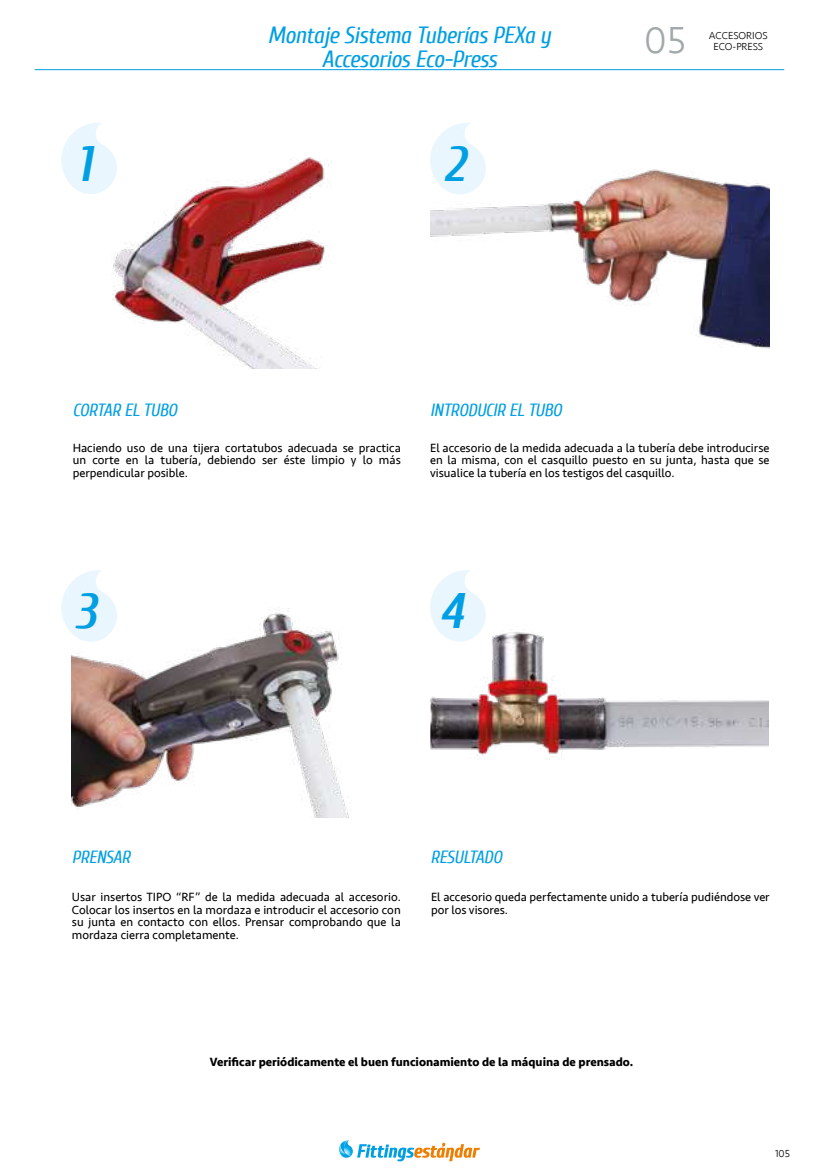
<style>
.page{position:relative;width:819px;height:1176px;background:#fff}
.page>*{position:absolute;margin:0;border:0;box-sizing:border-box;transform-origin:0 0}
.t1{font:italic 700 49.7px "Cuprum";color:#009fe3}
.t2{font:300 38.68px "Seravek";color:#a3a8ab}
.t3{font:italic 23.45px/23.4px "Cuprum";letter-spacing:-.02em;color:#009fe3;text-align:center}
.t4{font:italic 17.68px "Cuprum";letter-spacing:-.02em;color:#009fe3}
.t5{font:12.25px/12.6px "Seravek";color:#000;text-align:justify}
.t6{font:700 12.25px "Seravek";color:#000}
.t7{font:300 10.5px "Seravek";color:#000}
</style>
<div class="page">
<hr style="left:35px;top:69px;width:749px;height:1px;background:#009fe3">
<svg style="left:339px;top:1140px;width:141px;height:21px"></svg>
<svg style="left:61px;top:123px;width:45px;height:61px"></svg>
<svg style="left:430px;top:123px;width:54px;height:37px"></svg>
<svg style="left:61px;top:570px;width:48px;height:62px"></svg>
<svg style="left:430px;top:570px;width:56px;height:43px"></svg>
<img style="left:71px;top:147px;width:261px;height:221px">
<img style="left:430px;top:613px;width:338px;height:147px">
<img style="left:71px;top:597px;width:278px;height:220px">
<img style="left:430px;top:160px;width:339px;height:189px">
<h3 class="t3" style="left:268px;top:24px;width:284px">Montaje Sistema Tuberías PEXa y<br>Accesorios Eco-Press</h3>
<h1 class="t1" style="left:77px;top:136px;width:17px">1</h1>
<h1 class="t1" style="left:444px;top:137px;width:22px">2</h1>
<h2 class="t2" style="left:644px;top:18px;width:43px">05</h2>
<p class="t7" style="left:709px;top:30px;width:60px">ACCESORIOS</p>
<p class="t7" style="left:713px;top:40px;width:51px">ECO-PRESS</p>
<h3 class="t4" style="left:73px;top:400px;width:106px">CORTAR EL TUBO</h3>
<h3 class="t4" style="left:430px;top:400px;width:133px">INTRODUCIR EL TUBO</h3>
<p class="t5" style="left:73px;top:441px;width:329px">Haciendo uso de una tijera cortatubos adecuada se practica un corte en la tubería, debiendo ser éste limpio y lo más perpendicular posible.</p>
<p class="t5" style="left:430px;top:441px;width:341px">El accesorio de la medida adecuada a la tubería debe introducirse en la misma, con el casquillo puesto en su junta, hasta que se visualice la tubería en los testigos del casquillo.</p>
<h1 class="t1" style="left:75px;top:584px;width:23px">3</h1>
<h1 class="t1" style="left:439px;top:584px;width:26px">4</h1>
<h3 class="t4" style="left:72px;top:847px;width:60px">PRENSAR</h3>
<h3 class="t4" style="left:430px;top:847px;width:73px">RESULTADO</h3>
<p class="t5" style="left:72px;top:891px;width:330px">Usar insertos TIPO “RF” de la medida adecuada al accesorio.<br>Colocar los insertos en la mordaza e introducir el accesorio con su junta en contacto con ellos. Prensar comprobando que la mordaza cierra completamente.</p>
<p class="t5" style="left:431px;top:891px;width:340px">El accesorio queda perfectamente unido a tubería pudiéndose ver por los visores.</p>
<p class="t6" style="left:210px;top:1052px;width:425px">Verificar periódicamente el buen funcionamiento de la máquina de prensado.</p>
<p class="t7" style="left:775px;top:1147px;width:16px">105</p>
</div>
